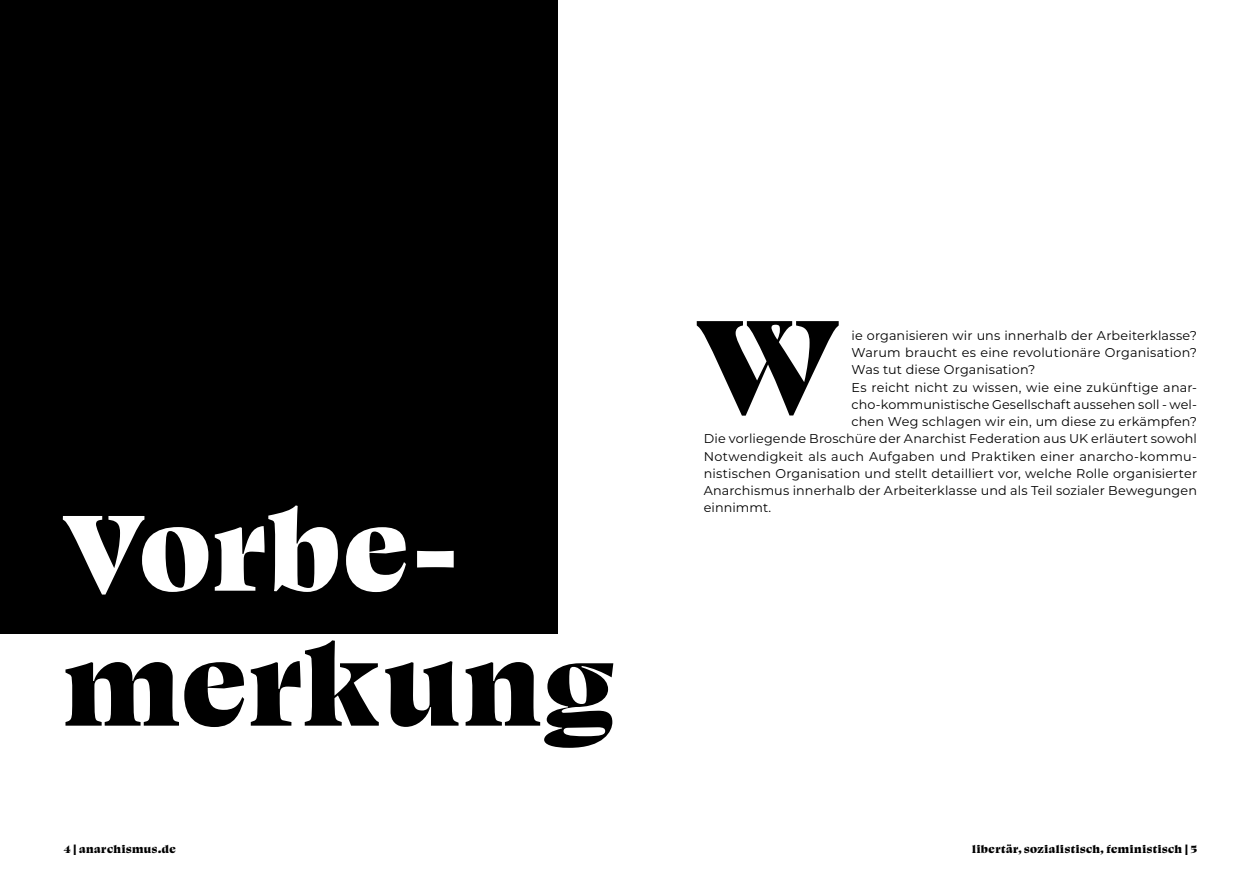
<style>
.page{position:relative;width:1259px;height:893px;background:#fff}
.page>*{position:absolute;margin:0;border:0;box-sizing:border-box;transform-origin:0 0}
.t1{font:900 150px "Swear Display";color:#000}
.t2{font:900 124.5px "Swear Display";letter-spacing:.025em;color:#000}
.t3{font:900 124.5px "Swear Display";letter-spacing:.015em;color:#fff}
.t4{font:12.75px "Montserrat";letter-spacing:.015em;color:#000}
.t5{font:900 12px "Swear Display";letter-spacing:.045em;color:#000}
</style>
<div class="page">
<div style="left:0;top:0;width:557px;height:633px;background:#000"></div>
<h2 class="t3" style="left:64px;top:468px;width:395px">Vorbe-</h2>
<h2 class="t2" style="left:64px;top:603px;width:550px">merkung</h2>
<h1 class="t1" style="left:698px;top:263px;width:141px">W</h1>
<p class="t4" style="left:851px;top:326px;width:347px">ie organisieren wir uns innerhalb der Arbeiterklasse?</p>
<p class="t4" style="left:851px;top:344px;width:347px">Warum braucht es eine revolutionäre Organisation?</p>
<p class="t4" style="left:851px;top:361px;width:185px">Was tut diese Organisation?</p>
<p class="t4" style="left:851px;top:378px;width:347px">Es reicht nicht zu wissen, wie eine zukünftige anar-</p>
<p class="t4" style="left:851px;top:395px;width:347px">cho-kommunistische Gesellschaft aussehen soll - wel-</p>
<p class="t4" style="left:851px;top:413px;width:347px">chen Weg schlagen wir ein, um diese zu erkämpfen?</p>
<p class="t4" style="left:703px;top:430px;width:495px">Die vorliegende Broschüre der Anarchist Federation aus UK erläutert sowohl</p>
<p class="t4" style="left:703px;top:447px;width:495px">Notwendigkeit als auch Aufgaben und Praktiken einer anarcho-kommu-</p>
<p class="t4" style="left:703px;top:465px;width:495px">nistischen Organisation und stellt detailliert vor, welche Rolle organisierter</p>
<p class="t4" style="left:703px;top:482px;width:495px">Anarchismus innerhalb der Arbeiterklasse und als Teil sozialer Bewegungen</p>
<p class="t4" style="left:703px;top:499px;width:69px">einnimmt.</p>
<p class="t5" style="left:64px;top:841px;width:113px">4 | anarchismus.de</p>
<p class="t5" style="left:972px;top:841px;width:226px">libertär, sozialistisch, feministisch | 5</p>
</div>
